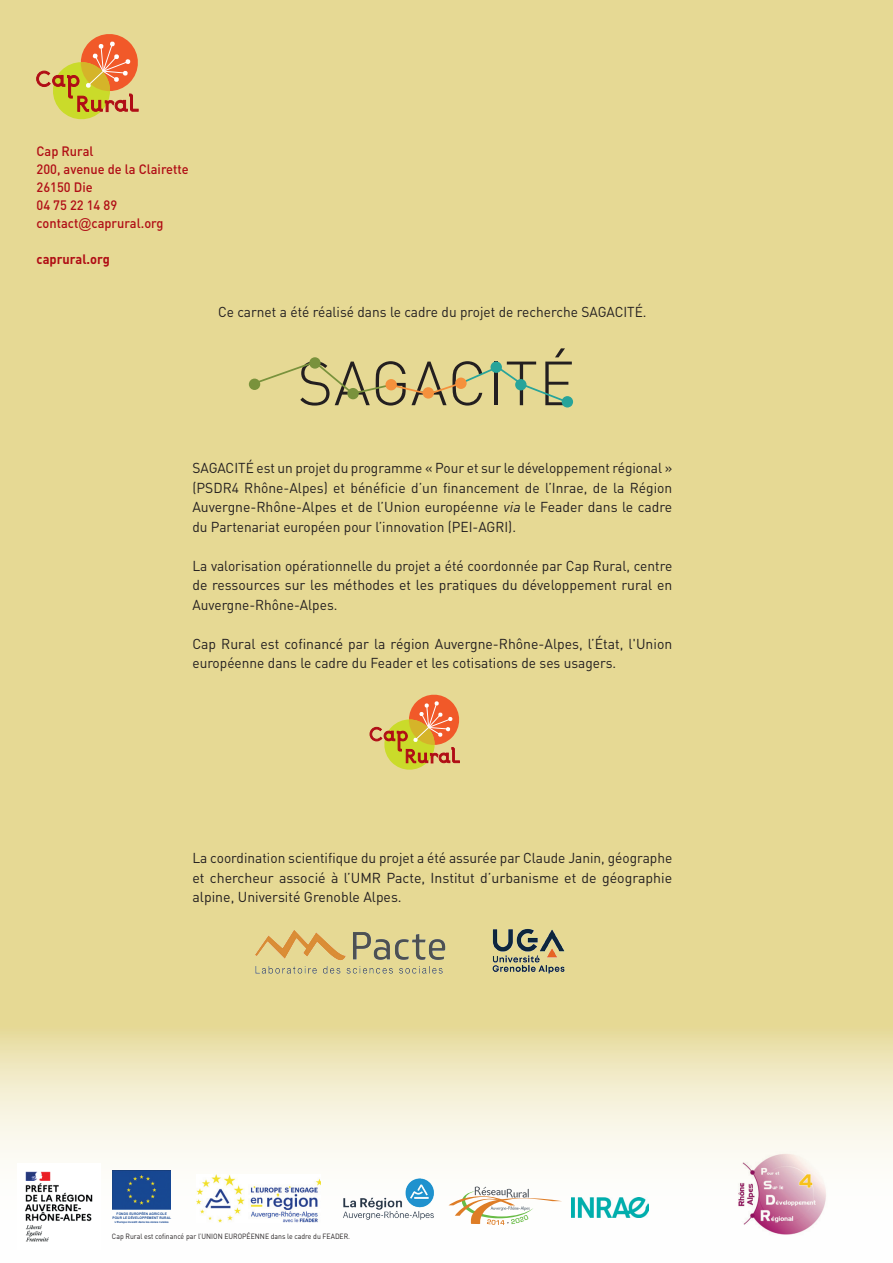
<style>
.page{position:relative;width:893px;height:1263px;background:#e6d994}
.page>*{position:absolute;margin:0;border:0;box-sizing:border-box;transform-origin:0 0}
.t1{font:900 61.35px "Azbuka Std";letter-spacing:.035em;color:#231f20}
.t2{font:300 61.35px "DIN Pro";letter-spacing:.01em;color:#231f20}
.t3{font:14.25px/19.5px "DIN Pro";color:#231f20;text-align:justify;scale:.96 1}
.t4{font:14.25px/19.5px "DIN Pro";color:#231f20}
.t5{font:500 13.5px/18px "DIN Pro";color:#b00d15;scale:.95 1}
.t6{font:700 13.5px "DIN Pro";color:#b00d15;scale:.95 1}
.t7{font:7.5px "DIN Pro";color:#231f20;scale:.92 1}
.t8{font:700 3.45px/4.5px "Arial";letter-spacing:.035em;color:#174791;text-align:center;scale:.95 1}
.t9{font:700 2.85px "Arial";color:#174791}
.s1{font-family:"Arial";font-weight:400}
.s2{font-style:italic}
</style>
<div class="page">
<svg style="left:309px;top:357px;width:12px;height:12px"></svg>
<div style="left:249px;top:379px;width:11px;height:11px;background:#79923c;border-radius:50%"></div>
<svg style="left:252px;top:360px;width:313px;height:44px"></svg>
<div style="left:515px;top:379px;width:11px;height:11px;background:#27a49a;border-radius:50%"></div>
<div style="left:562px;top:396px;width:11px;height:11px;background:#27a49a;border-radius:50%"></div>
<div style="left:490px;top:361px;width:12px;height:12px;background:#27a49a;border-radius:50%"></div>
<div style="left:455px;top:378px;width:12px;height:11px;background:#f5913c;border-radius:50%"></div>
<div style="left:385px;top:379px;width:12px;height:11px;background:#f5913c;border-radius:50%"></div>
<svg style="left:0;top:1034px;width:893px;height:229px;background:#f6f3e0"></svg>
<img style="left:333px;top:1167px;width:112px;height:63px">
<img style="left:196px;top:1174px;width:125px;height:49px">
<svg style="left:448px;top:1186px;width:114px;height:39px;background:#ece5d6"></svg>
<img style="left:113px;top:1170px;width:58px;height:39px">
<img style="left:492px;top:928px;width:73px;height:46px">
<img style="left:572px;top:1197px;width:76px;height:20px">
<svg style="left:370px;top:694px;width:90px;height:76px"></svg>
<img style="left:732px;top:1149px;width:97px;height:92px">
<img style="left:255px;top:930px;width:191px;height:44px">
<img style="left:17px;top:1163px;width:83px;height:86px">
<svg style="left:36px;top:34px;width:103px;height:86px"></svg>
<p class="t5" style="left:37px;top:142px;width:162px">Cap Rural<br>200, avenue de la Clairette<br>26150 Die<br>04 75 22 14 89 contact<span class="s1">@</span>caprural.org</p>
<p class="t6" style="left:37px;top:250px;width:79px">caprural.org</p>
<p class="t3" style="left:218px;top:302px;width:448px">Ce carnet a été réalisé dans le cadre du projet de recherche SAGACITÉ.</p>
<h1 class="t2" style="left:297px;top:341px;width:280px">SAGACITÉ</h1>
<p class="t3" style="left:192px;top:458px;width:501px">SAGACITÉ est un projet du programme « Pour et sur le développement régional » (PSDR4 Rhône-Alpes) et bénéficie d’un financement de l’Inrae, de la Région Auvergne-Rhône-Alpes et de l’Union européenne <span class="s2">via</span> le Feader dans le cadre du Partenariat européen pour l’innovation (PEI-AGRI).</p>
<p class="t3" style="left:192px;top:555px;width:501px">La valorisation opérationnelle du projet a été coordonnée par Cap Rural, centre de ressources sur les méthodes et les pratiques du développement rural en Auvergne-Rhône-Alpes.</p>
<p class="t4" style="left:192px;top:633px;width:481px">Cap Rural est cofinancé par la région Auvergne-Rhône-Alpes, l’État, l'Union européenne dans le cadre du Feader et les cotisations de ses usagers.</p>
<h1 class="t1" style="left:286px;top:520px;width:288px">SAGACITÉ</h1>
<p class="t3" style="left:192px;top:848px;width:501px">La coordination scientifique du projet a été assurée par Claude Janin, géographe et chercheur associé à l’UMR Pacte, Institut d’urbanisme et de géographie alpine, Université Grenoble Alpes.</p>
<p class="t8" style="left:112px;top:1211px;width:63px">FONDS EUROPÉEN AGRICOLE<br>POUR LE DÉVELOPPEMENT RURAL</p>
<p class="t9" style="left:115px;top:1220px;width:55px">L’Europe investit dans les zones rurales</p>
<p class="t7" style="left:112px;top:1231px;width:260px">Cap Rural est cofinancé par l’UNION EUROPÉENNE dans le cadre du FEADER.</p>
</div>
